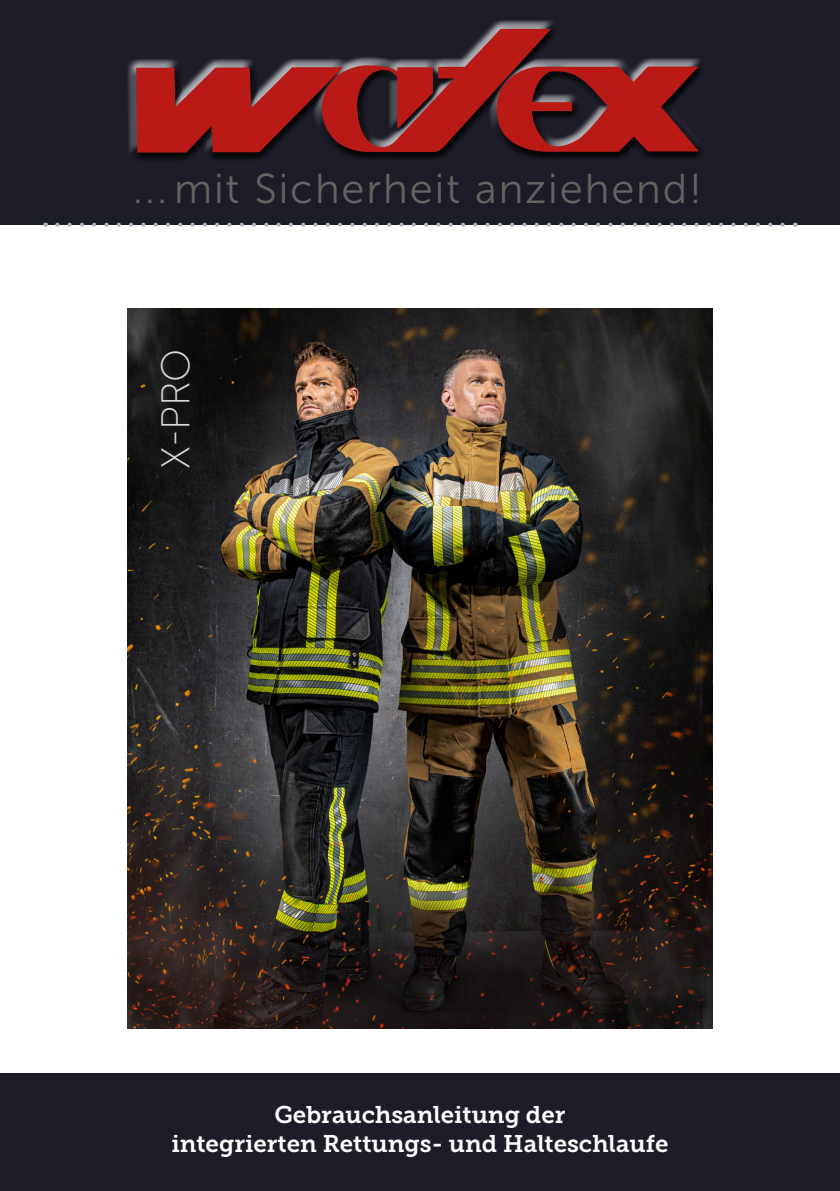
<style>
.page{position:relative;width:840px;height:1191px;background:#fff}
.page>*{position:absolute;margin:0;border:0;box-sizing:border-box;transform-origin:0 0}
.t1{font:41.6px "Museo Sans 300";letter-spacing:.045em;color:#636362}
.Kapitel_Hochkant{font:40px "Museo Sans 100";color:#d3d9dd}
.t2{font:24px "Museo Slab 700";color:#fff}
</style>
<div class="page">
<div style="left:0;top:0;width:839px;height:224px;background:#1c1d27"></div>
<svg style="left:57px;top:223px;width:731px;height:4px"></svg>
<div style="left:0;top:1073px;width:839px;height:118px;background:#1c1d27"></div>
<div style="left:127px;top:20px;width:577px;height:138px;background:#fff;opacity:.75"></div>
<div style="left:130px;top:23px;width:576px;height:139px;background:#000;opacity:.75"></div>
<svg style="left:136px;top:29px;width:562px;height:125px"></svg>
<img style="left:128px;top:308px;width:583px;height:720px">
<p class="t1" style="left:133px;top:166px;width:570px">... mit Sicherheit anziehend!</p>
<p class="Kapitel_Hochkant" style="left:154px;top:469px;width:122px;rotate:-90deg">X-PRO</p>
<p class="t2" style="left:274px;top:1100px;width:292px">Gebrauchsanleitung der</p>
<p class="t2" style="left:171px;top:1129px;width:498px">integrierten Rettungs- und Halteschlaufe</p>
</div>
